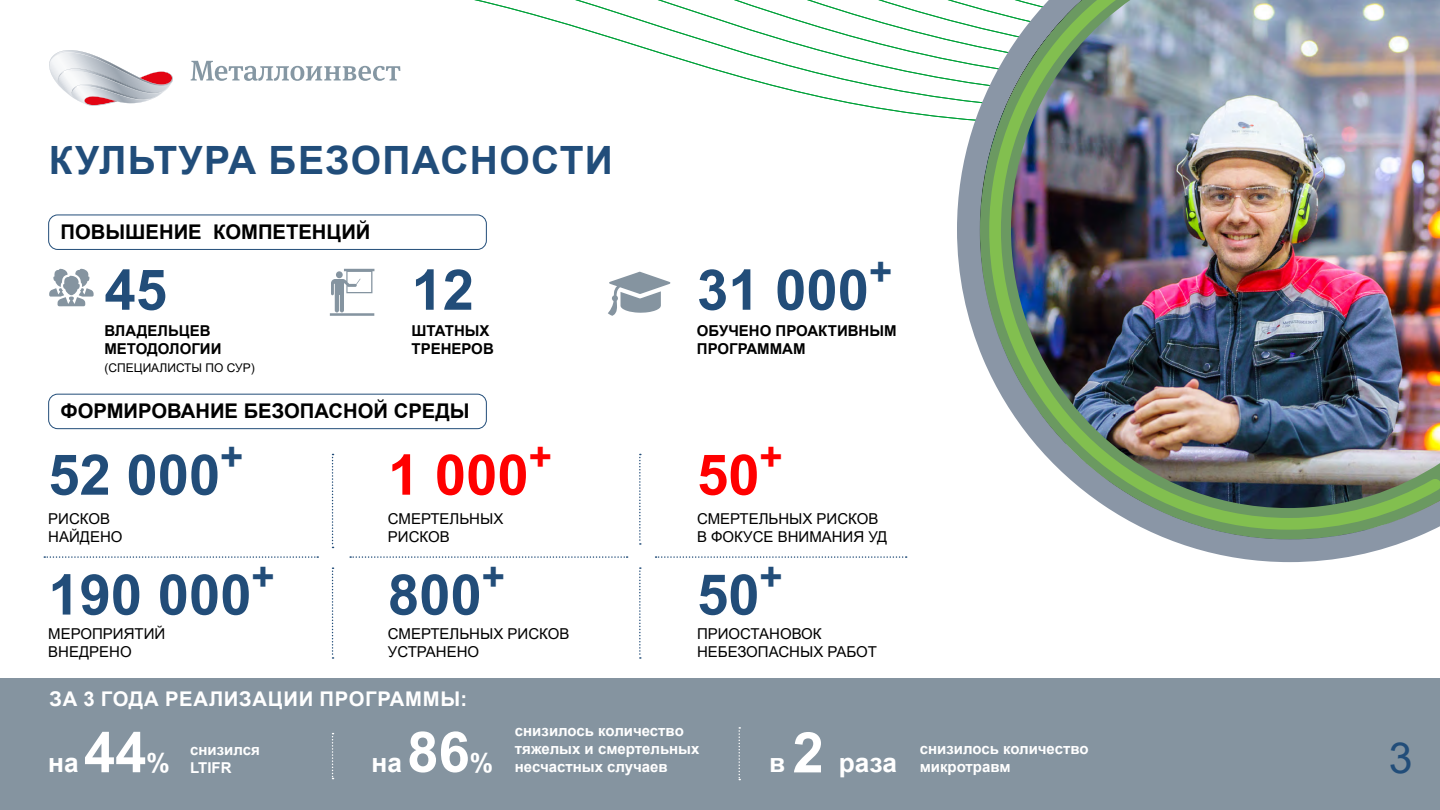
<style>
.page{position:relative;width:1440px;height:810px;background:#fff}
.page>*{position:absolute;margin:0;border:0;box-sizing:border-box;transform-origin:0 0}
.t1{font:700 56.25px/119.9px "Arial";color:#224d79}
.t2{font:700 56.25px/119.9px "Arial";color:#f00}
.t3{font:42.75px "Arial";color:#224d79}
.t4{font:700 39px "Arial";letter-spacing:.035em;color:#214d7a}
.t5{font:700 20.25px "Arial";color:#000}
.t6{font:700 20.25px "Arial";letter-spacing:.035em;color:#fff}
.t7{font:15px/18px "Arial";color:#000}
.t8{font:700 15px/18px "Arial";color:#fff}
.t9{font:700 15px/18px "Arial";color:#000}
.t10{font:12px "Arial";color:#000}
.s1{color:#224d79}
.s2{font-size:26.25px}
.s3{font-size:56.25px}
</style>
<div class="page">
<div style="left:0;top:678px;width:1440px;height:132px;background:#8594a0"></div>
<svg style="left:49px;top:0;width:908px;height:119px"></svg>
<div style="left:48px;top:215px;width:439px;height:35px;border:1px solid #224d79;border-radius:9px"></div>
<div style="left:48px;top:394px;width:439px;height:35px;border:1px solid #224d79;border-radius:9px"></div>
<svg style="left:739px;top:727px;width:1px;height:53px"></svg>
<svg style="left:332px;top:733px;width:2px;height:46px"></svg>
<svg style="left:49px;top:269px;width:45px;height:37px"></svg>
<svg style="left:330px;top:269px;width:44px;height:47px"></svg>
<svg style="left:608px;top:272px;width:62px;height:44px"></svg>
<svg style="left:639px;top:454px;width:2px;height:91px"></svg>
<svg style="left:332px;top:454px;width:2px;height:94px"></svg>
<svg style="left:44px;top:556px;width:274px;height:2px"></svg>
<svg style="left:332px;top:567px;width:2px;height:92px"></svg>
<svg style="left:639px;top:567px;width:2px;height:92px"></svg>
<svg style="left:350px;top:556px;width:278px;height:2px"></svg>
<svg style="left:656px;top:556px;width:251px;height:2px"></svg>
<svg style="left:957px;top:1px;width:452px;height:561px"></svg>
<img style="left:983px;top:0;width:457px;height:536px">
<h3 class="t4" style="left:49px;top:133px;width:565px">КУЛЬТУРА БЕЗОПАСНОСТИ</h3>
<h3 class="t5" style="left:61px;top:218px;width:312px">ПОВЫШЕНИЕ КОМПЕТЕНЦИЙ</h3>
<h1 class="t1" style="left:104px;top:231px;width:64px">45</h1>
<p class="t9" style="left:104px;top:322px;width:119px">ВЛАДЕЛЬЦЕВ<br>МЕТОДОЛОГИИ</p>
<p class="t10" style="left:104px;top:360px;width:152px">(СПЕЦИАЛИСТЫ ПО СУР)</p>
<h1 class="t1" style="left:412px;top:231px;width:64px">12</h1>
<p class="t9" style="left:412px;top:322px;width:84px">ШТАТНЫХ<br>ТРЕНЕРОВ</p>
<h3 class="t5" style="left:61px;top:397px;width:411px">ФОРМИРОВАНИЕ БЕЗОПАСНОЙ СРЕДЫ</h3>
<h1 class="t1" style="left:48px;top:416px;width:228px">52 000<sup>+<br></sup>190 000<sup>+</sup></h1>
<p class="t7" style="left:48px;top:510px;width:76px">РИСКОВ<br>НАЙДЕНО</p>
<h1 class="t2" style="left:388px;top:416px;width:165px">1 000<sup>+<br></sup><span class="s1">800</span><sup>+</sup></h1>
<p class="t7" style="left:388px;top:510px;width:117px">СМЕРТЕЛЬНЫХ<br>РИСКОВ</p>
<p class="t7" style="left:48px;top:624px;width:118px">МЕРОПРИЯТИЙ<br>ВНЕДРЕНО</p>
<p class="t7" style="left:388px;top:624px;width:183px">СМЕРТЕЛЬНЫХ РИСКОВ<br>УСТРАНЕНО</p>
<h3 class="t6" style="left:50px;top:684px;width:419px">ЗА 3 ГОДА РЕАЛИЗАЦИИ ПРОГРАММЫ:</h3>
<h1 class="t1" style="left:697px;top:231px;width:197px">31 000<sup>+</sup></h1>
<p class="t9" style="left:697px;top:322px;width:201px">ОБУЧЕНО ПРОАКТИВНЫМ<br>ПРОГРАММАМ</p>
<h1 class="t2" style="left:697px;top:416px;width:87px">50<sup>+<br></sup><span class="s1">50</span><sup>+</sup></h1>
<p class="t7" style="left:697px;top:510px;width:192px">СМЕРТЕЛЬНЫХ РИСКОВ<br>В ФОКУСЕ ВНИМАНИЯ УД</p>
<p class="t7" style="left:697px;top:624px;width:182px">ПРИОСТАНОВОК<br>НЕБЕЗОПАСНЫХ РАБОТ</p>
<p class="t8" style="left:48px;top:740px;width:213px;text-indent:142px">снизился <span class="s2">на</span> <span class="s3">44</span><span class="s2">%</span> LTIFR</p>
<p class="t8" style="left:515px;top:722px;width:170px">снизилось количество</p>
<p class="t8" style="left:515px;top:740px;width:186px">тяжелых и смертельных</p>
<p class="t8" style="left:372px;top:758px;width:298px"><span class="s2">на</span> <span class="s3">86</span><span class="s2">%</span> несчастных случаев</p>
<p class="t8" style="left:769px;top:739px;width:321px;text-indent:151px">снизилось количество <span class="s2">в</span> <span class="s3">2</span> <span class="s2">раза</span> микротравм</p>
<h2 class="t3" style="left:1389px;top:728px;width:25px">3</h2>
</div>
